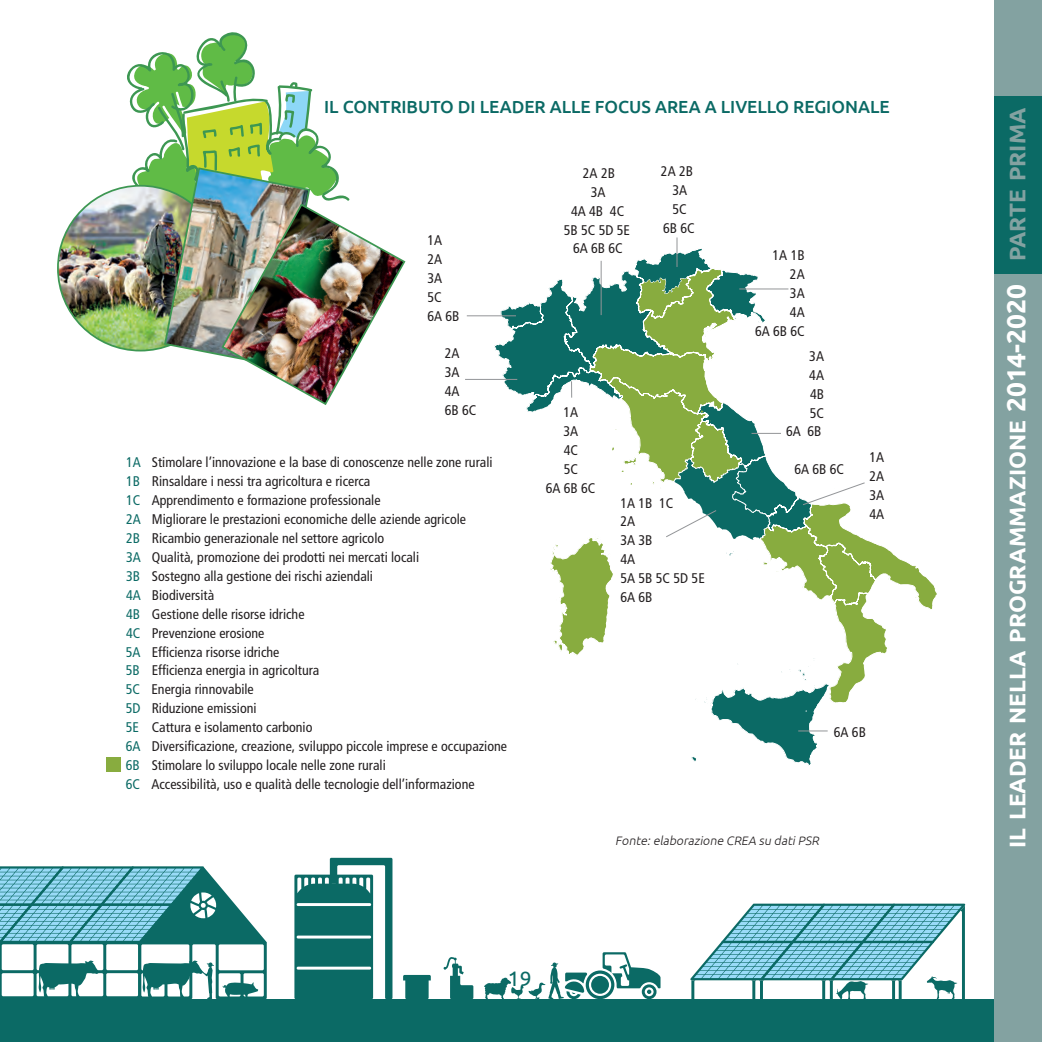
<style>
.page{position:relative;width:1042px;height:1042px;background:#fff}
.page>*{position:absolute;margin:0;border:0;box-sizing:border-box;transform-origin:0 0}
.t1{font:700 22.57px "Ubuntu";color:#fff}
.t2{font:700 22.57px "Ubuntu";color:#83a2a1}
.t3{font:21px "Ubuntu";color:#0b6a65}
.t4{font:500 17.5px "Ubuntu";color:#0b6a65}
.t5{font:condensed 14px/18.9px "Frutiger";color:#231f20}
.t6{font:italic 300 12.25px "Ubuntu";color:#231f20}
.s1{color:#0b6a65}
.s2{font-size:26.25px}
</style>
<div class="page">
<svg style="left:443px;top:957px;width:30px;height:42px"></svg>
<svg style="left:403px;top:975px;width:28px;height:24px"></svg>
<svg style="left:690px;top:903px;width:275px;height:96px"></svg>
<svg style="left:0;top:866px;width:267px;height:133px"></svg>
<svg style="left:294px;top:858px;width:98px;height:141px"></svg>
<svg style="left:484px;top:952px;width:176px;height:47px"></svg>
<div style="left:0;top:999px;width:1042px;height:43px;background:#0b6a65"></div>
<div style="left:994px;top:0;width:48px;height:1042px;background:#83a2a1"></div>
<div style="left:994px;top:97px;width:48px;height:177px;background:#0b6a65"></div>
<svg style="left:691px;top:540px;width:246px;height:226px"></svg>
<svg style="left:465px;top:237px;width:400px;height:495px"></svg>
<div style="left:106px;top:757px;width:15px;height:15px;background:#88ac3f"></div>
<img style="left:58px;top:186px;width:165px;height:165px;border-radius:82px">
<img style="left:104px;top:32px;width:302px;height:373px">
<p class="t4" style="left:324px;top:96px;width:43px">IL CONTR</p>
<p class="t4" style="left:401px;top:96px;width:18px">IBUTO</p>
<p class="t4" style="left:458px;top:96px;width:34px">DI LEADER</p>
<p class="t4" style="left:550px;top:96px;width:12px">ALLE</p>
<p class="t4" style="left:595px;top:96px;width:73px">FOCUS AREA</p>
<p class="t4" style="left:705px;top:96px;width:43px">A LIVELLO</p>
<p class="t4" style="left:793px;top:96px;width:12px">REG</p>
<p class="t4" style="left:826px;top:96px;width:18px">IONALE</p>
<p class="t5" style="left:427px;top:231px;width:34px">1A<br>2A<br>3A<br>5C<br>6A 6B</p>
<p class="t5" style="left:445px;top:344px;width:33px">2A<br>3A<br>4A<br>6B 6C</p>
<p class="t5" style="left:126px;top:453px;width:383px"><span class="s1">1A</span> Stimolare l’innovazione e la base di conoscenze nelle zone rurali <span class="s1">1B</span> Rinsaldare i nessi tra agricoltura e ricerca<br><span class="s1">1C</span> Apprendimento e formazione professionale<br><span class="s1">2A</span> Migliorare le prestazioni economiche delle aziende agricole<br><span class="s1">2B</span> Ricambio generazionale nel settore agricolo<br><span class="s1">3A</span> Qualità, promozione dei prodotti nei mercati locali<br><span class="s1">3B</span> Sostegno alla gestione dei rischi aziendali<br><span class="s1">4A</span> Biodiversità<br><span class="s1">4B</span> Gestione delle risorse idriche<br><span class="s1">4C</span> Prevenzione erosione<br><span class="s1">5A</span> Efficienza risorse idriche<br><span class="s1">5B</span> Efficienza energia in agricoltura<br><span class="s1">5C</span> Energia rinnovabile<br><span class="s1">5D</span> Riduzione emissioni<br><span class="s1">5E</span> Cattura e isolamento carbonio<br><span class="s1">6A</span> Diversificazione, creazione, sviluppo piccole imprese e occupazione <span class="s1">6B</span> Stimolare lo sviluppo locale nelle zone rurali<br><span class="s1">6C</span> Accessibilità, uso e qualità delle tecnologie dell’informazione</p>
<p class="t5" style="left:564px;top:164px;width:68px;text-align:center">2A 2B<br>3A<br>4A 4B 4C<br>5B 5C 5D 5E<br>6A 6B 6C</p>
<p class="t5" style="left:661px;top:162px;width:35px;text-align:center">2A 2B<br>3A<br>5C<br>6B 6C</p>
<p class="t5" style="left:546px;top:403px;width:51px;text-align:center">1A<br>3A<br>4C<br>5C<br>6A 6B 6C</p>
<p class="t5" style="left:620px;top:493px;width:86px">1A 1B 1C<br>2A<br>3A 3B<br>4A<br>5A 5B 5C 5D 5E<br>6A 6B</p>
<p class="t5" style="left:755px;top:246px;width:51px;text-align:right">1A 1B<br>2A<br>3A<br>4A<br>6A 6B 6C</p>
<p class="t5" style="left:786px;top:347px;width:40px;text-align:right">3A<br>4A<br>4B<br>5C<br>6A 6B</p>
<p class="t5" style="left:794px;top:460px;width:51px">6A 6B 6C</p>
<p class="t5" style="left:869px;top:448px;width:16px;text-align:justify">1A 2A 3A 4A</p>
<p class="t5" style="left:834px;top:722px;width:34px">6A 6B</p>
<p class="t6" style="left:615px;top:833px;width:208px">Fonte:elaborazione CREA su datiPSR</p>
<h2 class="t3" style="left:508px;top:966px;width:25px">19</h2>
<h1 class="t2" style="left:1004px;top:261px;width:155px;rotate:-90deg">parte prima</h1>
<h1 class="t1" style="left:1004px;top:848px;width:565px;rotate:-90deg">il leader nella programmazione <span class="s2">2014-2020</span></h1>
</div>
